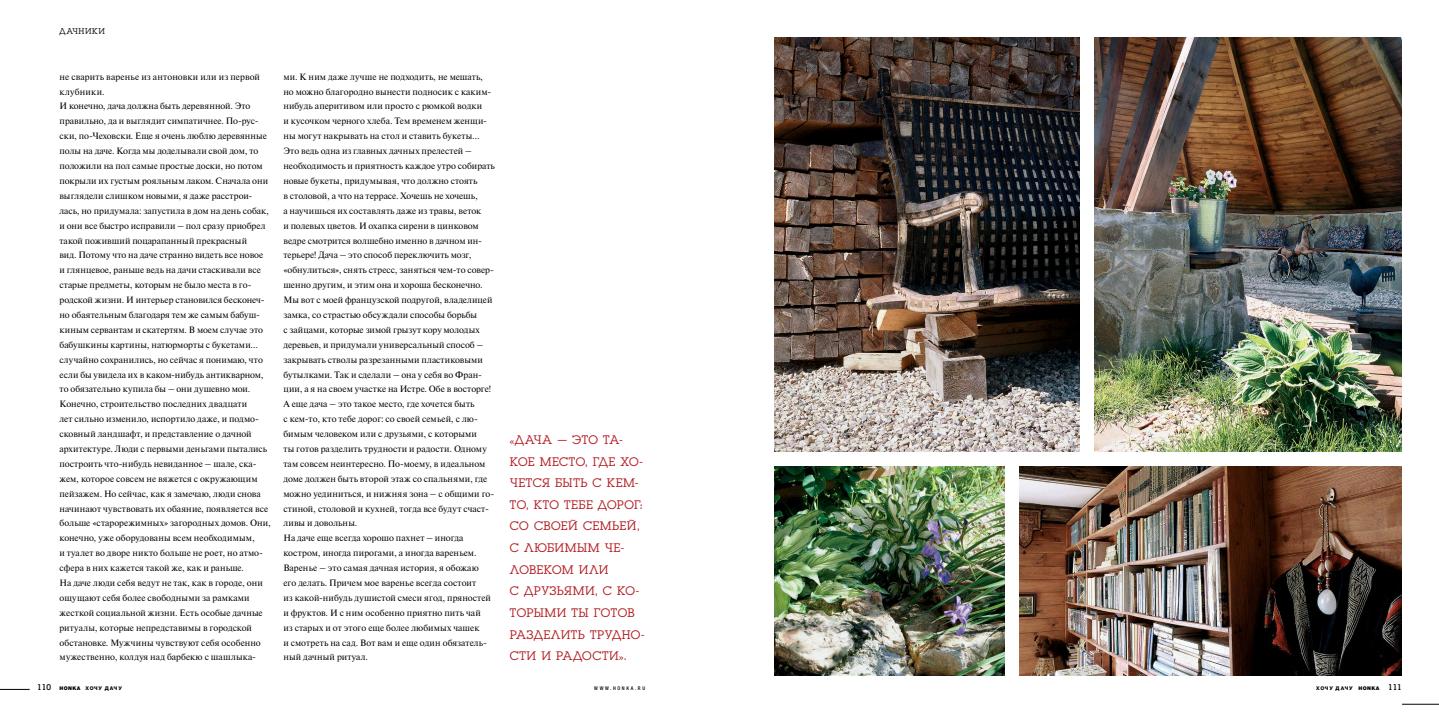
<style>
.page{position:relative;width:1439px;height:720px;background:#fff}
.page>*{position:absolute;margin:0;border:0;box-sizing:border-box;transform-origin:0 0}
.t1{font:12.95px/21.6px "Luga";letter-spacing:.035em;color:#b31c21}
.t2{font:9.19px/14.9px "Newton";letter-spacing:.005em;color:#000}
.t3{font:8.66px "Luga";letter-spacing:.07em;color:#000}
.t4{font:800 5.08px "Helvetica Neue LTW1 G";letter-spacing:.165em;color:#000}
.t5{font:500 condensed 5.08px "Helvetica Neue LTW1 G";letter-spacing:.325em;color:#000}
.s1{font-family:"Luga";font-weight:400;font-size:8.66px}
.s2{font-weight:900}
</style>
<div class="page">
<svg style="left:0;top:688px;width:30px;height:2px"></svg>
<hr style="left:1402px;top:703px;width:37px;height:1px;background:#000">
<img style="left:1019px;top:466px;width:382px;height:209px">
<img style="left:774px;top:466px;width:230px;height:209px">
<img style="left:774px;top:37px;width:305px;height:415px">
<img style="left:1094px;top:37px;width:307px;height:415px">
<p class="t3" style="left:60px;top:27px;width:47px">ДАЧНИКИ</p>
<p class="t2" style="left:60px;top:69px;width:213px">не сварить варенье из антоновки или из первой клубники.<br>И конечно, дача должна быть деревянной. Это правильно, да и выглядит симпатичнее. По-рус&shy;ски, по-Чеховски. Еще я очень люблю деревянные полы на даче. Когда мы доделывали свой дом, то положили на пол самые простые доски, но потом покрыли их густым рояльным лаком. Сначала они выглядели слишком новыми, я даже расстрои&shy;лась, но придумала: запустила в дом на день собак, и они все быстро исправили – пол сразу приобрел такой поживший поцарапанный прекрасный<br>вид. Потому что на даче странно видеть все новое и глянцевое, раньше ведь на дачи стаскивали все старые предметы, которым не было места в го&shy;родской жизни. И интерьер становился бесконеч&shy;но обаятельным благодаря тем же самым бабуш&shy;киным сервантам и скатертям. В моем случае это бабушкины картины, натюрморты с букетами… случайно сохранились, но сейчас я понимаю, что если бы увидела их в каком-нибудь антикварном, то обязательно купила бы – они душевно мои.<br>Конечно, строительство последних двадцати<br>лет сильно изменило, испортило даже, и подмо&shy;сковный ландшафт, и представление о дачной архитектуре. Люди с первыми деньгами пытались построить что-нибудь невиданное – шале, ска&shy;жем, которое совсем не вяжется с окружающим пейзажем. Но сейчас, как я замечаю, люди снова начинают чувствовать их обаяние, появляется все больше «старорежимных» загородных домов. Они, конечно, уже оборудованы всем необходимым,<br>и туалет во дворе никто больше не роет, но атмо&shy;сфера в них кажется такой же, как и раньше.<br>На даче люди себя ведут не так, как в городе, они ощущают себя более свободными за рамками жесткой социальной жизни. Есть особые дачные ритуалы, которые непредставимы в городской обстановке. Мужчины чувствуют себя особенно мужественно, колдуя над барбекю с шашлыка-</p>
<p class="t2" style="left:283px;top:69px;width:213px">ми. К ним даже лучше не подходить, не мешать, но можно благородно вынести подносик с каким&shy;нибудь аперитивом или просто с рюмкой водки<br>и кусочком черного хлеба. Тем временем женщи&shy;ны могут накрывать на стол и ставить букеты… Это ведь одна из главных дачных прелестей – необходимость и приятность каждое утро собирать новые букеты, придумывая, что должно стоять<br>в столовой, а что на террасе. Хочешь не хочешь,<br>а научишься их составлять даже из травы, веток<br>и полевых цветов. И охапка сирени в цинковом ведре смотрится волшебно именно в дачном ин&shy;терьере! Дача – это способ переключить мозг, «обнулиться», снять стресс, заняться чем-то совер&shy;шенно другим, и этим она и хороша бесконечно.<br>Мы вот с моей французской подругой, владелицей замка, со страстью обсуждали способы борьбы<br>с зайцами, которые зимой грызут кору молодых деревьев, и придумали универсальный способ – закрывать стволы разрезанными пластиковыми бутылками. Так и сделали – она у себя во Фран&shy;ции, а я на своем участке на Истре. Обе в восторге!<br>А еще дача – это такое место, где хочется быть<br>с кем-то, кто тебе дорог: со своей семьей, с лю&shy;бимым человеком или с друзьями, с которыми<br>ты готов разделить трудности и радости. Одному там совсем неинтересно. По-моему, в идеальном доме должен быть второй этаж со спальнями, где можно уединиться, и нижняя зона – с общими го&shy;стиной, столовой и кухней, тогда все будут счаст&shy;ливы и довольны.<br>На даче еще всегда хорошо пахнет – иногда костром, иногда пирогами, а иногда вареньем.<br>Варенье – это самая дачная история, я обожаю<br>его делать. Причем мое варенье всегда состоит<br>из какой-нибудь душистой смеси ягод, пряностей и фруктов. И с ним особенно приятно пить чай<br>из старых и от этого еще более любимых чашек<br>и смотреть на сад. Вот вам и еще один обязатель&shy;ный дачный ритуал.</p>
<h1 class="t1" style="left:510px;top:429px;width:136px">«ДАЧА – ЭТО ТА-<br>КОЕ МЕСТО, ГДЕ ХО-<br>ЧЕТСЯ БЫТЬ С КЕМ-<br>ТО, КТО ТЕБЕ ДОРОГ:<br>СО СВОЕЙ СЕМЬЕЙ,<br>С ЛЮБИМЫМ ЧЕ-<br>ЛОВЕКОМ ИЛИ<br>С -ДРУЗЬЯМИ, С КО-<br>ТОРЫМИ ТЫ ГОТОВ<br>РАЗДЕЛИТЬ ТРУДНО-<br>СТИ И РАДОСТИ».</h1>
<p class="t4" style="left:37px;top:685px;width:86px"><span class="s1">110</span> <span class="s2">HONKA</span> ХОЧУ ДАЧУ</p>
<p class="t5" style="left:594px;top:685px;width:52px">WWW.HONKA.RU</p>
<p class="t4" style="left:1316px;top:685px;width:87px">ХОЧУ ДАЧУ <span class="s2">HONKA</span> <span class="s1">111</span></p>
</div>
